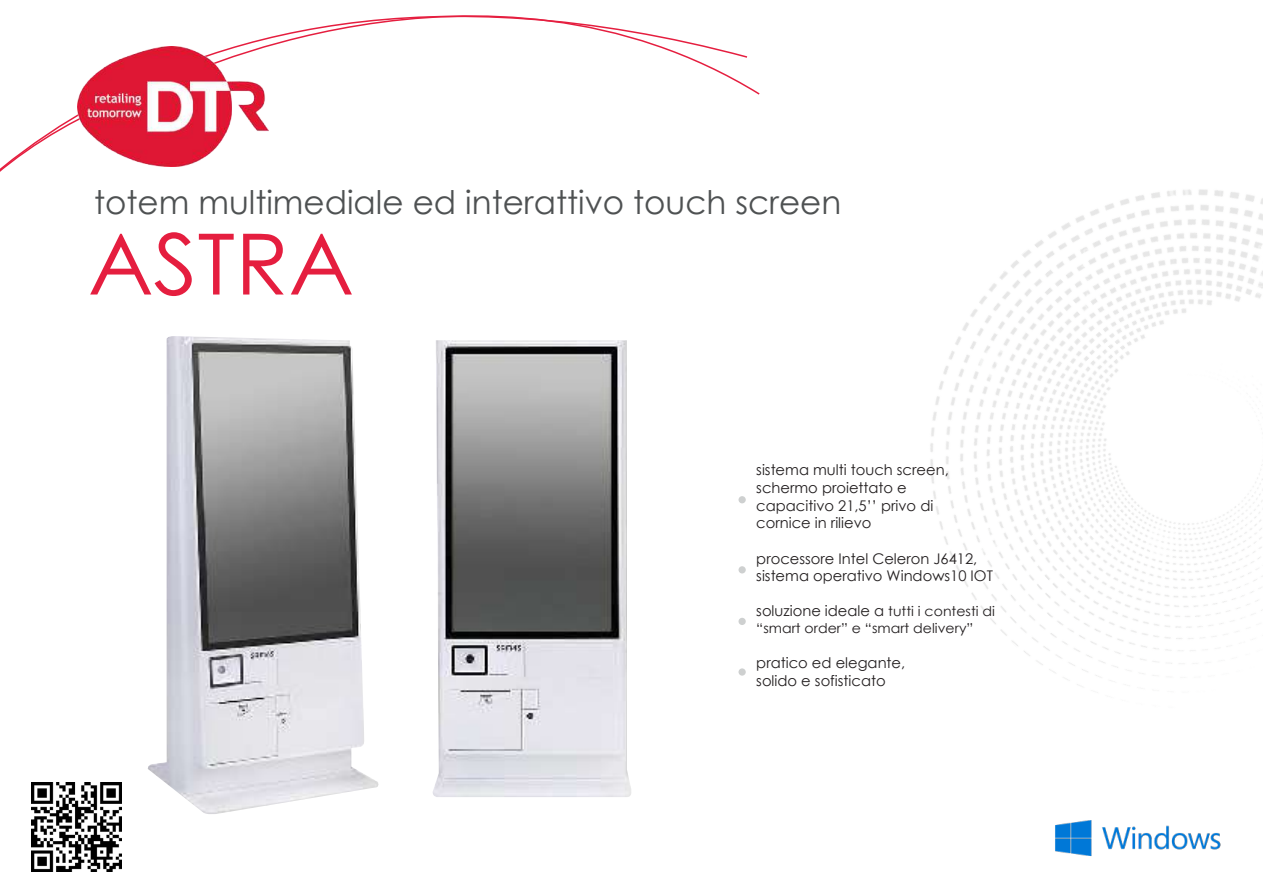
<style>
.page{position:relative;width:1263px;height:893px;background:#fff}
.page>*{position:absolute;margin:0;border:0;box-sizing:border-box;transform-origin:0 0}
.t1{font:84.6px "Century Gothic";color:#e51e3f;scale:1.04 1}
.t2{font:32.55px "Century Gothic";color:#4e5152}
.t3{font:14.7px/17.7px "Century Gothic";color:#231f20}
.t4{font:13.5px "Century Gothic";color:#231f20;scale:1.04 1}
.s1{font-size:13.5px}
</style>
<div class="page">
<img style="left:32px;top:782px;width:89px;height:90px">
<svg style="left:0;top:15px;width:760px;height:157px"></svg>
<img style="left:78px;top:46px;width:191px;height:121px">
<img style="left:930px;top:189px;width:333px;height:497px">
<div style="left:738px;top:496px;width:8px;height:7px;background:#ced0d0;border-radius:50%"></div>
<div style="left:738px;top:566px;width:8px;height:7px;background:#ced0d0;border-radius:50%"></div>
<div style="left:738px;top:618px;width:8px;height:7px;background:#ced0d0;border-radius:50%"></div>
<div style="left:738px;top:668px;width:8px;height:8px;background:#ced0d0;border-radius:50%"></div>
<img style="left:148px;top:336px;width:231px;height:478px">
<img style="left:433px;top:340px;width:198px;height:457px">
<img style="left:1055px;top:820px;width:166px;height:36px">
<h2 class="t2" style="left:94px;top:180px;width:749px">totem multimediale ed interattivo touch screen</h2>
<h1 class="t1" style="left:88px;top:205px;width:257px">ASTRA</h1>
<p class="t3" style="left:756px;top:461px;width:194px">sistema multi touch screen, schermo proiettato e capacitivo 21,5’’ privo di cornice in rilievo</p>
<p class="t3" style="left:756px;top:549px;width:238px">processore Intel Celeron J6412, sistema operativo Windows10 IOT</p>
<p class="t3" style="left:756px;top:602px;width:240px">soluzione ideale a <span class="s1">tutti i contesti di</span></p>
<p class="t4" style="left:756px;top:618px;width:210px">“smart order” e “smart delivery”</p>
<p class="t3" style="left:756px;top:654px;width:150px">pratico ed elegante, solido e sofisticato</p>
</div>
